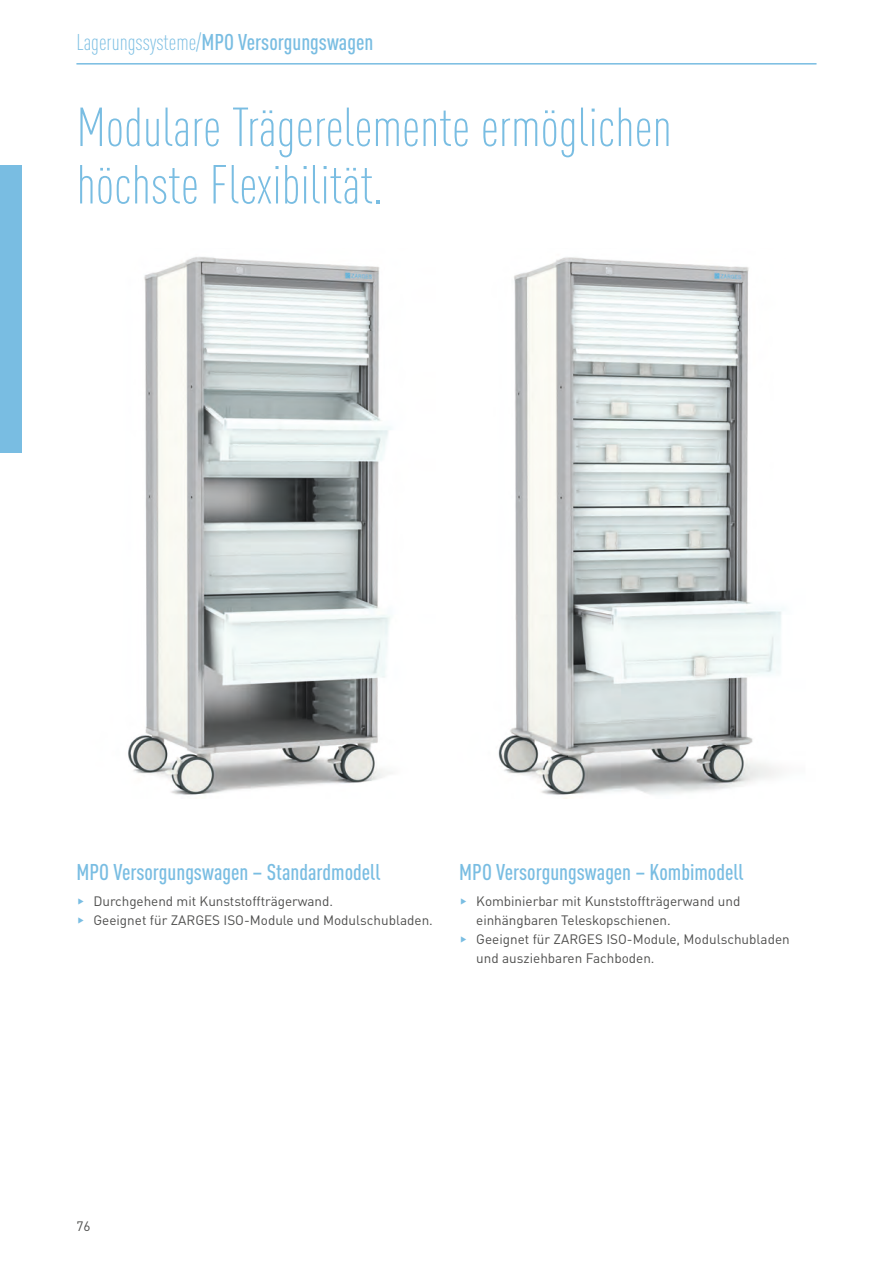
<style>
.page{position:relative;width:893px;height:1263px;background:#fff}
.page>*{position:absolute;margin:0;border:0;box-sizing:border-box;transform-origin:0 0}
.t1{font:300 condensed 54px/57.4px "DIN Pro";color:#79bde2}
.t2{font:500 condensed 22.5px "DIN Pro";color:#79bde2}
.t3{font:13.5px/19.2px "DIN Pro";letter-spacing:-.005em;color:#4e4e4d}
.s1{font-weight:300}
.s2{color:#79bde2}
</style>
<div class="page">
<hr style="left:76px;top:63px;width:740px;height:2px;background:#79bde2">
<div style="left:0;top:165px;width:21px;height:287px;background:#79bde2"></div>
<img style="left:128px;top:257px;width:263px;height:538px">
<img style="left:498px;top:257px;width:286px;height:542px">
<h2 class="t2" style="left:76px;top:26px;width:298px"><span class="s1">Lagerungssysteme/</span>MPO Versorgungswagen</h2>
<h1 class="t1" style="left:77px;top:95px;width:597px">Modulare Trägerelemente ermöglichen höchste Flexibilität.</h1>
<h2 class="t2" style="left:76px;top:855px;width:305px">MPO Versorgungswagen – Standardmodell</h2>
<p class="t3" style="left:76px;top:890px;width:258px"><span class="s2">◆</span> Durchgehend mit Kunststoffträgerwand.</p>
<p class="t3" style="left:76px;top:909px;width:358px"><span class="s2">◆</span> Geeignet für ZARGES ISO-Module und Modulschubladen.</p>
<h2 class="t2" style="left:459px;top:855px;width:286px">MPO Versorgungswagen – Kombimodell</h2>
<p class="t3" style="left:476px;top:890px;width:265px;text-indent:-17px"><span class="s2">◆</span> Kombinierbar mit Kunststoffträgerwand und einhängbaren Teleskopschienen.</p>
<p class="t3" style="left:476px;top:928px;width:315px;text-indent:-17px"><span class="s2">◆</span> Geeignet für ZARGES ISO-Module, Modulschubladen und ausziehbaren Fachboden.</p>
<p class="t3" style="left:76px;top:1215px;width:16px">76</p>
</div>
